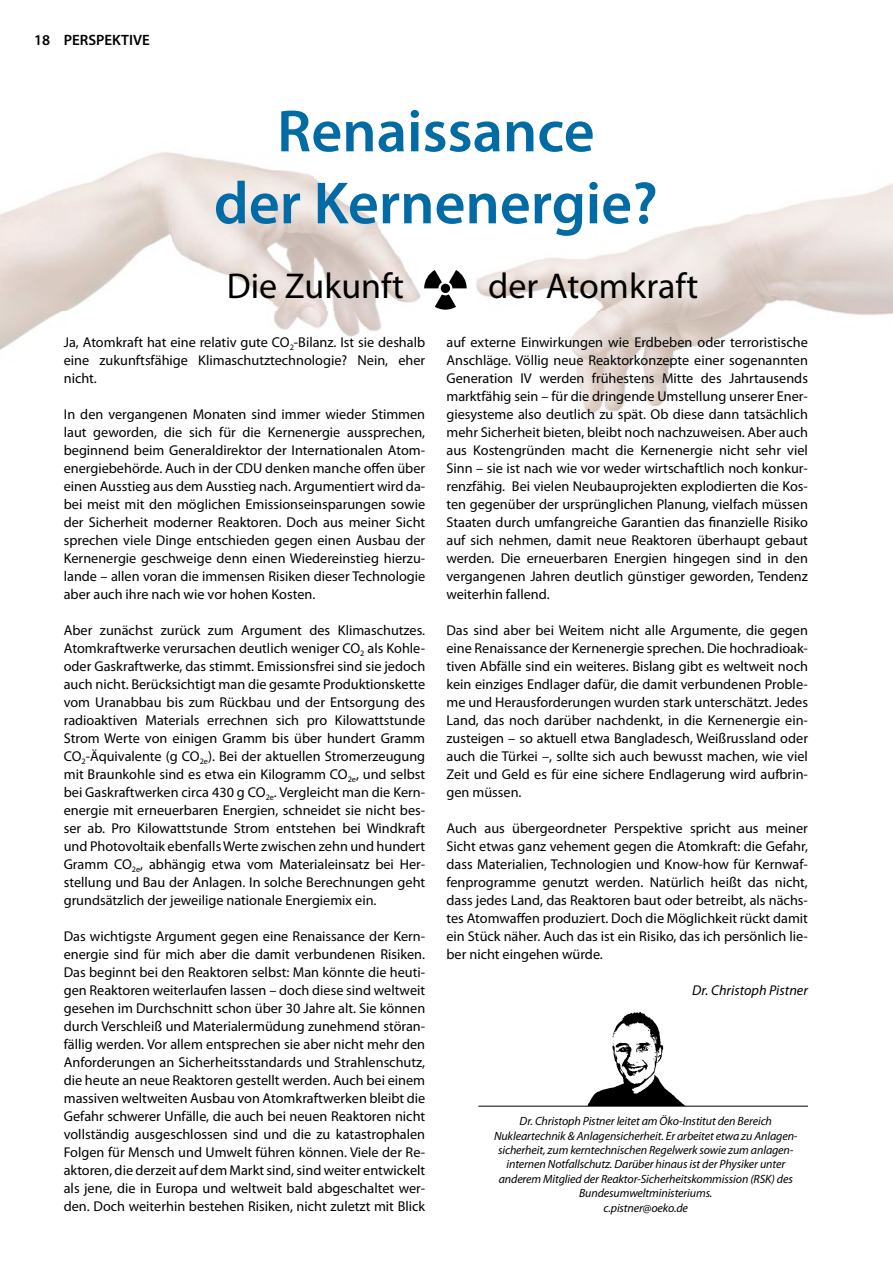
<style>
.page{position:relative;width:893px;height:1263px;background:#fff}
.page>*{position:absolute;margin:0;border:0;box-sizing:border-box;transform-origin:0 0}
.t1{font:600 60px/72px "Myriad Pro";color:#006ba5;text-align:center}
.t2{font:36px "Myriad Pro";color:#000}
.t3{font:600 15px "Myriad Pro";color:#000}
.t4{font:14.25px/18px "Myriad Pro";color:#000;text-align:justify}
.t5{font:italic 14.25px "Myriad Pro";color:#000}
.t6{font:italic 12px/14.4px "Myriad Pro";letter-spacing:-.01em;color:#000;text-align:center}
</style>
<div class="page">
<img style="left:0;top:152px;width:893px;height:262px">
<hr style="left:478px;top:1106px;width:330px;height:1px;background:#000">
<img style="left:574px;top:1012px;width:126px;height:94px">
<svg style="left:449px;top:270px;width:18px;height:18px"></svg>
<svg style="left:435px;top:294px;width:21px;height:16px"></svg>
<svg style="left:424px;top:270px;width:18px;height:18px"></svg>
<div style="left:441px;top:284px;width:9px;height:9px;background:#000;border-radius:50%"></div>
<p class="t3" style="left:34px;top:31px;width:117px">18 PERSPEKTIvE</p>
<h1 class="t1" style="left:214px;top:94px;width:445px">Renaissance<br>der Kernenergie?</h1>
<h2 class="t2" style="left:227px;top:264px;width:179px">Die Zukunft</h2>
<h2 class="t2" style="left:488px;top:264px;width:212px">der Atomkraft</h2>
<p class="t4" style="left:64px;top:333px;width:363px">Ja, Atomkraft hat eine relativ gute CO<sub>2</sub>-Bilanz. Ist sie deshalb eine zukunftsfähige Klimaschutztechnologie? Nein, eher nicht.</p>
<p class="t4" style="left:64px;top:405px;width:363px">In den vergangenen Monaten sind immer wieder Stimmen laut geworden, die sich für die Kernenergie aussprechen, beginnend beim Generaldirektor der Internationalen Atom&shy;energiebehörde. Auch in der CDU denken manche offen über einen Ausstieg aus dem Ausstieg nach. Argumentiert wird da&shy;bei meist mit den möglichen Emissionseinsparungen sowie der Sicherheit moderner Reaktoren. Doch aus meiner Sicht sprechen viele Dinge entschieden gegen einen Ausbau der Kernenergie geschweige denn einen Wiedereinstieg hierzu&shy;lande – allen voran die immensen Risiken dieser Technologie aber auch ihre nach wie vor hohen Kosten.</p>
<p class="t4" style="left:64px;top:621px;width:363px">Aber zunächst zurück zum Argument des Klimaschutzes.<br>Atomkraftwerke verursachen deutlich weniger CO<sub>2</sub> als Kohle&shy;oder Gaskraftwerke, das stimmt. Emissionsfrei sind sie jedoch auch nicht. Berücksichtigt man die gesamte Produktionskette vom Uranabbau bis zum Rückbau und der Entsorgung des radioaktiven Materials errechnen sich pro Kilowattstunde Strom Werte von einigen Gramm bis über hundert Gramm CO<sub>2</sub>-Äquivalente (g CO<sub>2e</sub>). Bei der aktuellen Stromerzeugung mit Braunkohle sind es etwa ein Kilogramm CO<sub>2e</sub>, und selbst bei Gaskraftwerken circa 430 g CO<sub>2e</sub>. Vergleicht man die Kern&shy;energie mit erneuerbaren Energien, schneidet sie nicht bes&shy;ser ab. Pro Kilowattstunde Strom entstehen bei Windkraft und Photovoltaik ebenfalls Werte zwischen zehn und hundert Gramm CO<sub>2e</sub>, abhängig etwa vom Materialeinsatz bei Her&shy;stellung und Bau der Anlagen. In solche Berechnungen geht grundsätzlich der jeweilige nationale Energiemix ein.</p>
<p class="t4" style="left:64px;top:927px;width:363px">Das wichtigste Argument gegen eine Renaissance der Kern&shy;energie sind für mich aber die damit verbundenen Risiken.<br>Das beginnt bei den Reaktoren selbst: Man könnte die heuti&shy;gen Reaktoren weiterlaufen lassen – doch diese sind weltweit gesehen im Durchschnitt schon über 30 Jahre alt. Sie können durch Verschleiß und Materialermüdung zunehmend störan&shy;fällig werden. Vor allem entsprechen sie aber nicht mehr den Anforderungen an Sicherheitsstandards und Strahlenschutz, die heute an neue Reaktoren gestellt werden. Auch bei einem massiven weltweiten Ausbau von Atomkraftwerken bleibt die Gefahr schwerer Unfälle, die auch bei neuen Reaktoren nicht vollständig ausgeschlossen sind und die zu katastrophalen Folgen für Mensch und Umwelt führen können. Viele der Re&shy;aktoren, die derzeit auf dem Markt sind, sind weiter entwickelt als jene, die in Europa und weltweit bald abgeschaltet wer&shy;den. Doch weiterhin bestehen Risiken, nicht zuletzt mit Blick</p>
<p class="t4" style="left:446px;top:333px;width:363px">auf externe Einwirkungen wie Erdbeben oder terroristische Anschläge. Völlig neue Reaktorkonzepte einer sogenannten Generation IV werden frühestens Mitte des Jahrtausends marktfähig sein – für die dringende Umstellung unserer Ener&shy;giesysteme also deutlich zu spät. Ob diese dann tatsächlich mehr Sicherheit bieten, bleibt noch nachzuweisen. Aber auch aus Kostengründen macht die Kernenergie nicht sehr viel Sinn – sie ist nach wie vor weder wirtschaftlich noch konkur&shy;renzfähig. Bei vielen Neubauprojekten explodierten die Kos&shy;ten gegenüber der ursprünglichen Planung, vielfach müssen Staaten durch umfangreiche Garantien das finanzielle Risiko auf sich nehmen, damit neue Reaktoren überhaupt gebaut werden. Die erneuerbaren Energien hingegen sind in den vergangenen Jahren deutlich günstiger geworden, Tendenz weiterhin fallend.</p>
<p class="t4" style="left:446px;top:621px;width:363px">Das sind aber bei Weitem nicht alle Argumente, die gegen eine Renaissance der Kernenergie sprechen. Die hochradioak&shy;tiven Abfälle sind ein weiteres. Bislang gibt es weltweit noch kein einziges Endlager dafür, die damit verbundenen Proble&shy;me und Herausforderungen wurden stark unterschätzt. Jedes Land, das noch darüber nachdenkt, in die Kernenergie ein&shy;zusteigen – so aktuell etwa Bangladesch, Weißrussland oder auch die Türkei –, sollte sich auch bewusst machen, wie viel Zeit und Geld es für eine sichere Endlagerung wird aufbrin&shy;gen müssen.</p>
<p class="t4" style="left:446px;top:819px;width:363px">Auch aus übergeordneter Perspektive spricht aus meiner Sicht etwas ganz vehement gegen die Atomkraft: die Gefahr, dass Materialien, Technologien und Know-how für Kernwaf&shy;fenprogramme genutzt werden. Natürlich heißt das nicht, dass jedes Land, das Reaktoren baut oder betreibt, als nächs&shy;tes Atomwaffen produziert. Doch die Möglichkeit rückt damit ein Stück näher. Auch das ist ein Risiko, das ich persönlich lie&shy;ber nicht eingehen würde.</p>
<p class="t5" style="left:692px;top:981px;width:117px">Dr. Christoph Pistner</p>
<p class="t6" style="left:494px;top:1114px;width:305px">Dr. Christoph Pistner leitet am Öko-Institut den Bereich Nukleartechnik &amp; Anlagensicherheit. Er arbeitet etwa zu Anlagen&shy;sicherheit, zum kerntechnischen Regelwerk sowie zum anlagen&shy;internen Notfallschutz. Darüber hinaus ist der Physiker unter anderem Mitglied der Reaktor-Sicherheitskommission (RSK) des Bundesumweltministeriums.<br>c.pistner@oeko.de</p>
</div>
